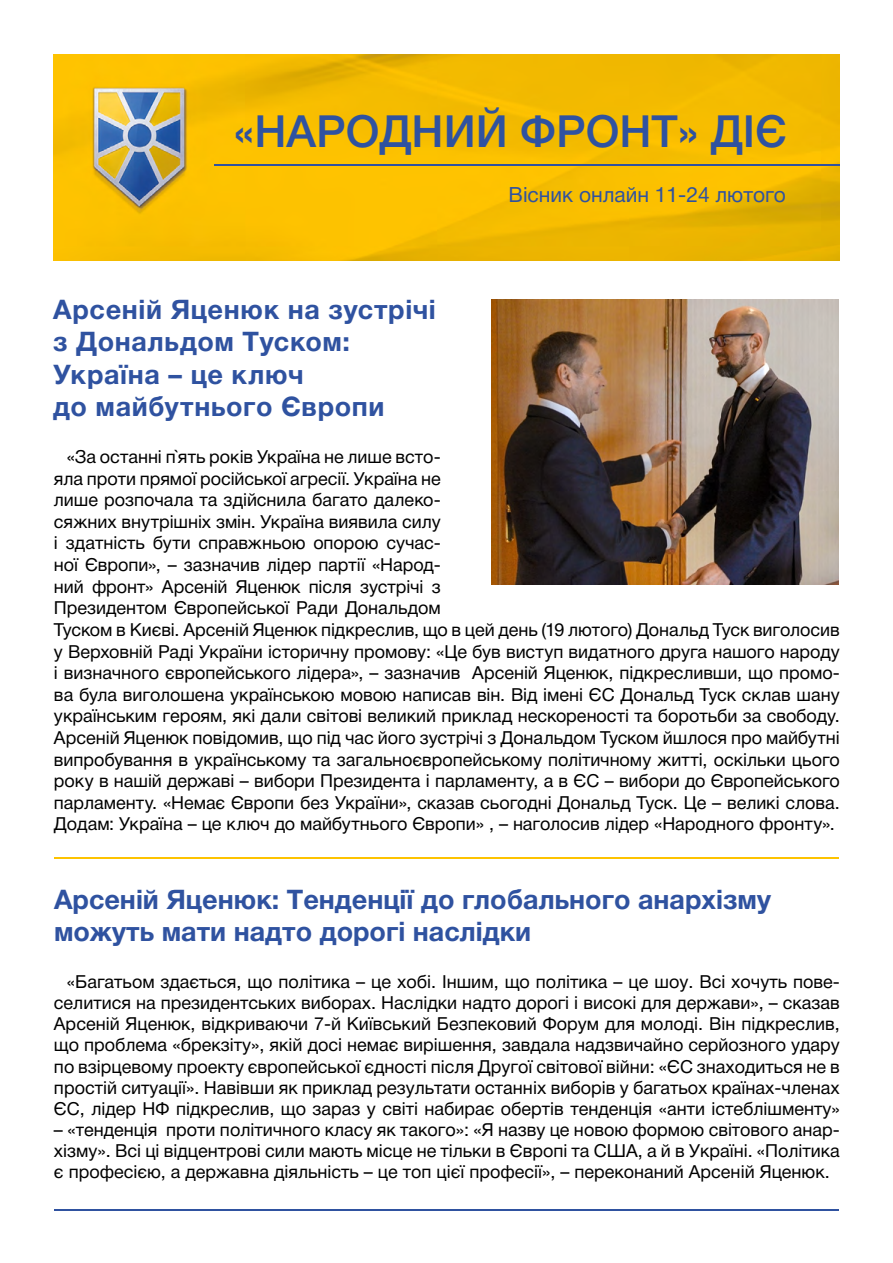
<style>
.page{position:relative;width:893px;height:1263px;background:#fff}
.page>*{position:absolute;margin:0;border:0;box-sizing:border-box;transform-origin:0 0}
.t1{font:44.4px "Helvetica 6 Medium";color:#2f52a0}
.t2{font:27px/32.4px "Helvetica 7 Bold";color:#2f52a0}
.t3{font:27px/32.4px "Helvetica 7 Bold";letter-spacing:.025em;color:#2f52a0}
.t4{font:21px "Helvetica 5 Normal";color:#2f52a0}
.t5{font:18px/21.6px "Helvetica 5 Normal";color:#000;text-align:justify}
</style>
<div class="page">
<img style="left:53px;top:54px;width:787px;height:206px">
<hr style="left:215px;top:165px;width:625px;height:1px;background:#2f52a0">
<hr style="left:54px;top:1209px;width:785px;height:1px;background:#2f52a0">
<hr style="left:54px;top:857px;width:785px;height:1px;background:#fdc300">
<img style="left:492px;top:300px;width:347px;height:285px">
<h1 class="t1" style="left:234px;top:107px;width:555px">«НАРОДНИЙ ФРОНТ» ДІЄ</h1>
<p class="t4" style="left:509px;top:184px;width:279px">Вісник онлайн 11-24 лютого</p>
<h2 class="t3" style="left:53px;top:293px;width:384px">Арсеній Яценюк на зустрічі з Дональдом Туском:<br>Україна – це ключ<br>до майбутнього Європи</h2>
<p class="t5" style="left:54px;top:446px;width:787px;text-align:left;text-indent:13px">«За останні п`ять років Україна не лише всто-<br>яла проти прямої російської агресії. Україна не<br>лише розпочала та здійснила багато далеко-<br>сяжних внутрішніх змін. Україна виявила силу<br>і здатність бути справжньою опорою сучас-<br>ної Європи», – зазначив лідер партії «Народ-<br>ний фронт» Арсеній Яценюк після зустрічі з<br>Президентом Європейської Ради Дональдом<br>Туском в Києві. Арсеній Яценюк підкреслив, що в цей день (19 лютого) Дональд Туск виголосив у Верховній Раді України історичну промову: «Це був виступ видатного друга нашого народу і визначного європейського лідера», – зазначив Арсеній Яценюк, підкресливши, що промо&shy;ва була виголошена українською мовою написав він. Від імені ЄС Дональд Туск склав шану українським героям, які дали світові великий приклад нескореності та боротьби за свободу.<br>Арсеній Яценюк повідомив, що під час його зустрічі з Дональдом Туском йшлося про майбутні випробування в українському та загальноєвропейському політичному житті, оскільки цього року в нашій державі – вибори Президента і парламенту, а в ЄС – вибори до Європейського парламенту. «Немає Європи без України», сказав сьогодні Дональд Туск. Це – великі слова.<br>Додам: Україна – це ключ до майбутнього Європи» , – наголосив лідер «Народного фронту».</p>
<h2 class="t2" style="left:54px;top:883px;width:718px">Арсеній Яценюк: Тенденції до глобального анархізму можуть мати надто дорогі наслідки</h2>
<p class="t5" style="left:54px;top:971px;width:787px;line-height:21.1px;text-indent:13px">«Багатьом здається, що політика – це хобі. Іншим, що політика – це шоу. Всі хочуть пове&shy;селитися на президентських виборах. Наслідки надто дорогі і високі для держави», – сказав Арсеній Яценюк, відкриваючи 7-й Київський Безпековий Форум для молоді. Він підкреслив, що проблема «брекзіту», якій досі немає вирішення, завдала надзвичайно серйозного удару по взірцевому проекту європейської єдності після Другої світової війни: «ЄС знаходиться не в простій ситуації». Навівши як приклад результати останніх виборів у багатьох країнах-членах ЄС, лідер НФ підкреслив, що зараз у світі набирає обертів тенденція «анти істеблішменту»</p>
<p class="t5" style="left:54px;top:1119px;width:787px;line-height:21.1px">– «тенденція проти політичного класу як такого»: «Я назву це новою формою світового анар&shy;хізму». Всі ці відцентрові сили мають місце не тільки в Європі та США, а й в Україні. «Політика є професією, а державна діяльність – це топ цієї професії», – переконаний Арсеній Яценюк.</p>
</div>
